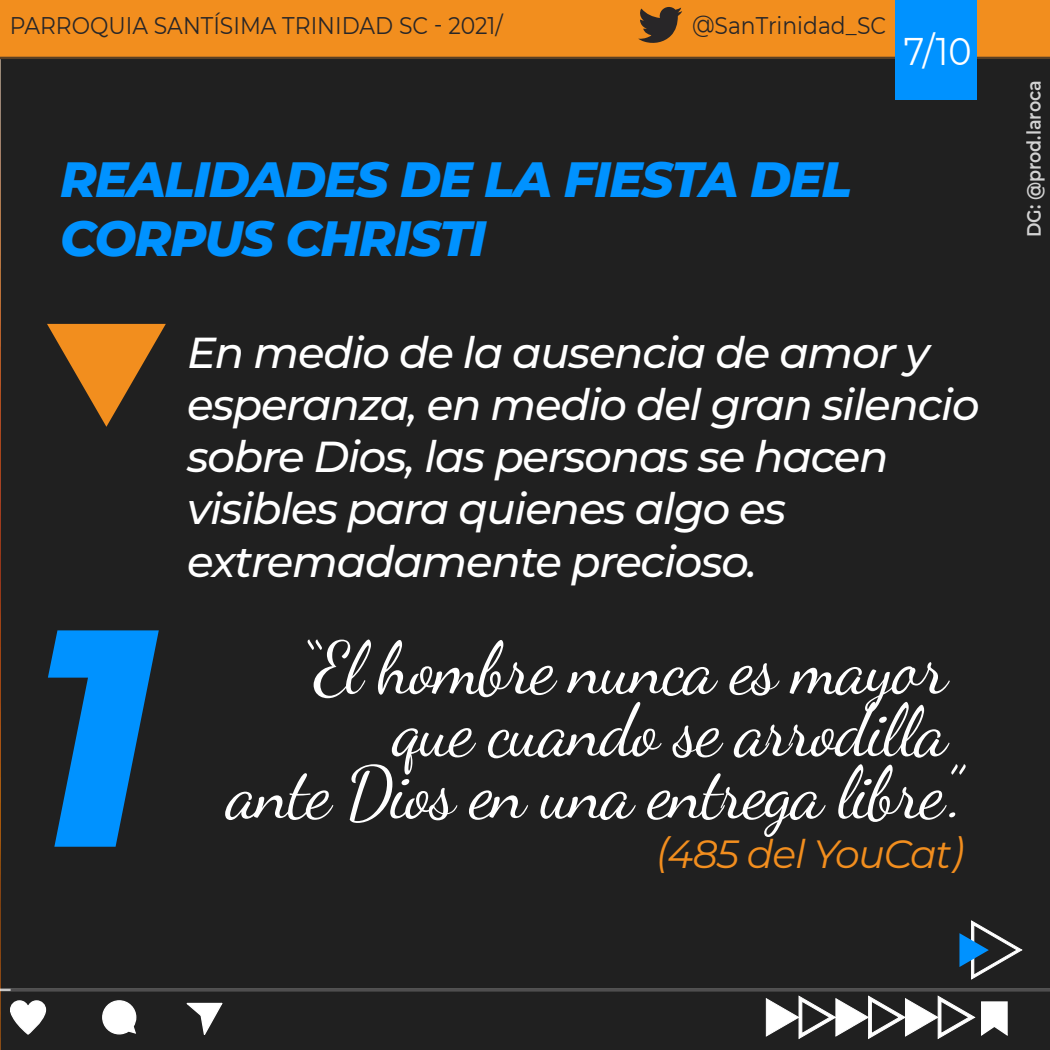
<style>
.page{position:relative;width:1050px;height:1050px;background:#202020}
.page>*{position:absolute;margin:0;border:0;box-sizing:border-box;transform-origin:0 0}
.t1{font:italic 800 309.05px "Montserrat";color:#0092ff}
.t2{font:72.8px/62.4px "Dancing Script";letter-spacing:-.03em;color:#fff;text-align:right}
.t3{font:italic 800 49.61px/59.5px "Montserrat";letter-spacing:-.03em;color:#0092ff}
.t4{font:italic 500 43.4px/52.1px "Montserrat";letter-spacing:-.03em;color:#fff}
.t5{font:italic 39.38px "Montserrat";letter-spacing:-.03em;color:#f28e1e}
.t6{font:38.5px "Montserrat";color:#fff;scale:.91 1}
.t7{font:24.06px "Montserrat";color:#282628;scale:.91 1}
.t8{font:600 19.25px "Montserrat";color:#fff;scale:.91 1}
</style>
<div class="page">
<img style="left:0;top:59px;width:1px;height:991px">
<div style="left:0;top:0;width:1050px;height:58px;background:#f28e1e"></div>
<hr style="left:0;top:57px;width:1050px;height:2px;background:#282628">
<svg style="left:959px;top:920px;width:64px;height:60px"></svg>
<div style="left:895px;top:0;width:82px;height:100px;background:#0092ff"></div>
<svg style="left:10px;top:1000px;width:37px;height:35px"></svg>
<svg style="left:102px;top:1000px;width:35px;height:35px"></svg>
<svg style="left:765px;top:995px;width:243px;height:44px"></svg>
<svg style="left:186px;top:1002px;width:37px;height:33px"></svg>
<svg style="left:47px;top:324px;width:119px;height:103px"></svg>
<svg style="left:638px;top:7px;width:44px;height:36px"></svg>
<hr style="left:11px;top:989px;width:1039px;height:2px;background:#282628">
<p class="t7" style="left:10px;top:8px;width:543px">PARROQUIA SANTÍSIMA TRINIDAD SC - 2021/</p>
<p class="t7" style="left:692px;top:8px;width:215px">@SanTrinidad_SC</p>
<p class="t6" style="left:904px;top:24px;width:76px">7/10</p>
<p class="t3" style="left:60px;top:147px;width:793px">REALIDADES DE LA FIESTA DEL<br>CORPUS CHRISTI</p>
<h1 class="t1" style="left:29px;top:510px;width:127px">1</h1>
<p class="t4" style="left:187px;top:325px;width:794px">En medio de la ausencia de amor y esperanza, en medio del gran silencio sobre Dios, las personas se hacen visibles para quienes algo es extremadamente precioso.</p>
<h2 class="t2" style="left:227px;top:631px;width:739px">“El hombre nunca es mayor que cuando se arrodilla<br>ante Dios en una entrega libre”.</h2>
<p class="t5" style="left:656px;top:827px;width:310px">(485 del YouCat)</p>
<p class="t8" style="left:1021px;top:237px;width:174px;rotate:-90deg">DG: @prod.laroca</p>
</div>
